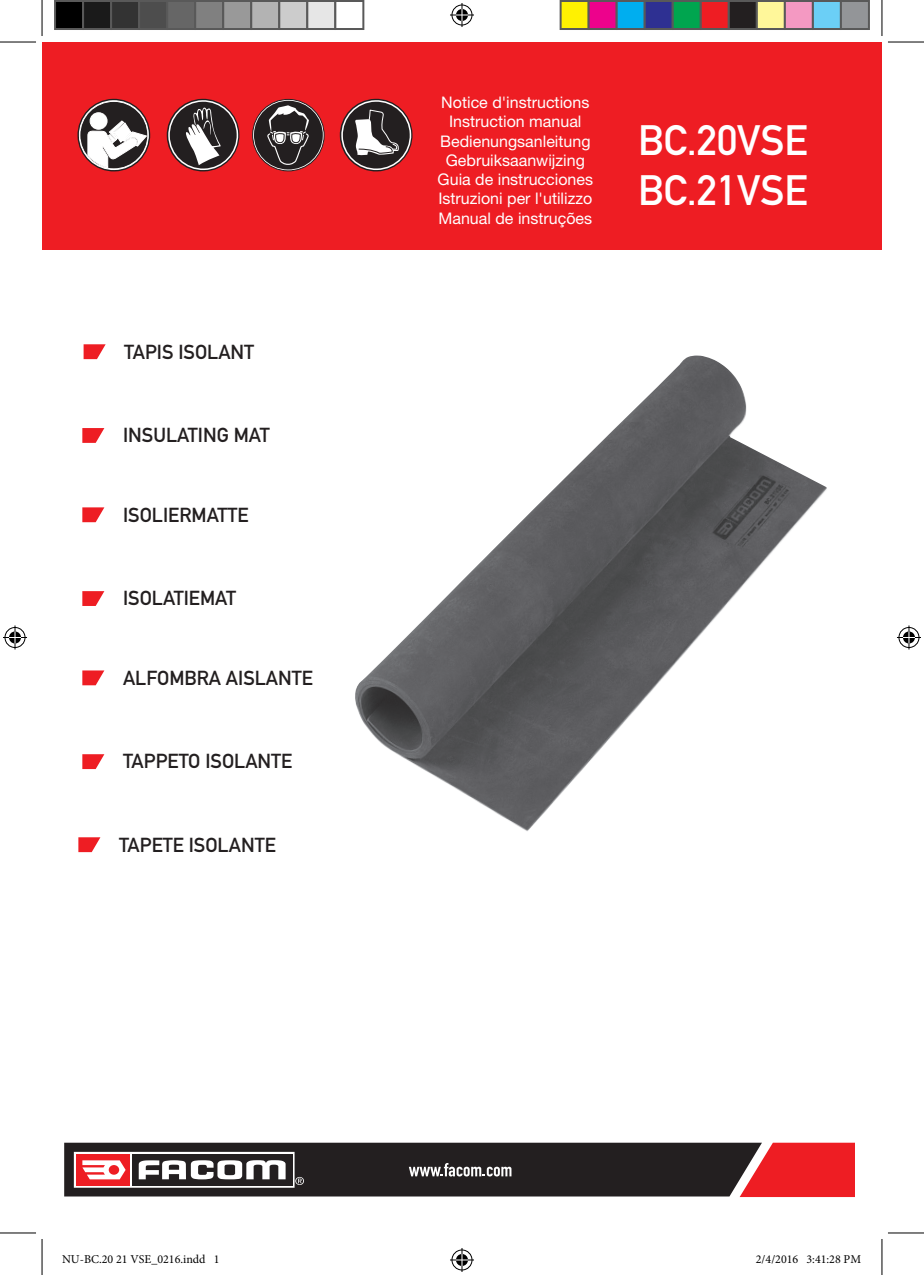
<style>
.page{position:relative;width:924px;height:1275px;background:#fff}
.page>*{position:absolute;margin:0;border:0;box-sizing:border-box;transform-origin:0 0}
.t1{font:41.8px/50.2px "DIN Mittelschrift Std";color:#fff}
.t2{font:20px "DIN Mittelschrift Std";color:#231f20}
.t3{font:16px/19.2px "Helvetica Neue LT Std";color:#fff;text-align:center}
.t4{font:12px "Minion Pro";color:#000}
</style>
<div class="page">
<img style="left:355px;top:355px;width:472px;height:476px">
<div style="left:42px;top:42px;width:839px;height:207px;background:#ee1d23"></div>
<svg style="left:84px;top:344px;width:22px;height:15px"></svg>
<svg style="left:77px;top:98px;width:74px;height:74px"></svg>
<svg style="left:79px;top:101px;width:69px;height:68px;background:#9e7e7f"></svg>
<svg style="left:82px;top:428px;width:22px;height:15px"></svg>
<svg style="left:82px;top:507px;width:22px;height:15px"></svg>
<svg style="left:82px;top:591px;width:22px;height:15px"></svg>
<svg style="left:82px;top:670px;width:22px;height:15px"></svg>
<svg style="left:82px;top:754px;width:22px;height:15px"></svg>
<svg style="left:78px;top:837px;width:22px;height:15px"></svg>
<svg style="left:166px;top:98px;width:74px;height:74px"></svg>
<svg style="left:168px;top:100px;width:70px;height:70px;background:#3c393a"></svg>
<div style="left:168px;top:100px;width:70px;height:71px;border:2px solid #fff;border-radius:50%"></div>
<svg style="left:184px;top:107px;width:37px;height:58px;background:#737171"></svg>
<svg style="left:252px;top:99px;width:72px;height:72px"></svg>
<div style="left:252px;top:99px;width:73px;height:73px;border:1px solid #231f20;border-radius:50%"></div>
<div style="left:253px;top:100px;width:70px;height:70px;background:#231f20;border-radius:50%"></div>
<svg style="left:267px;top:105px;width:42px;height:60px"></svg>
<svg style="left:339px;top:98px;width:74px;height:74px"></svg>
<svg style="left:341px;top:100px;width:70px;height:70px;background:#3c393a"></svg>
<div style="left:340px;top:100px;width:71px;height:71px;border:2px solid #fff;border-radius:50%"></div>
<svg style="left:355px;top:109px;width:44px;height:46px;background:#787576"></svg>
<hr style="left:0;top:42px;width:36px;height:1px;background:#000">
<hr style="left:887px;top:42px;width:36px;height:1px;background:#000">
<hr style="left:0;top:1232px;width:36px;height:1px;background:#000">
<hr style="left:887px;top:1232px;width:36px;height:1px;background:#000">
<hr style="left:42px;top:0;width:1px;height:36px;background:#000">
<hr style="left:42px;top:1239px;width:1px;height:36px;background:#000">
<hr style="left:881px;top:0;width:1px;height:36px;background:#000">
<hr style="left:881px;top:1239px;width:1px;height:36px;background:#000">
<svg style="left:450px;top:3px;width:24px;height:24px"></svg>
<svg style="left:3px;top:625px;width:24px;height:24px"></svg>
<svg style="left:897px;top:625px;width:23px;height:24px"></svg>
<div style="left:55px;top:1px;width:28px;height:28px;background:#000"></div>
<div style="left:54px;top:0;width:30px;height:30px;border:2px solid #595959"></div>
<div style="left:83px;top:1px;width:28px;height:28px;background:#1a1a1a"></div>
<div style="left:82px;top:0;width:30px;height:30px;border:2px solid #595959"></div>
<div style="left:111px;top:1px;width:28px;height:28px;background:#333"></div>
<div style="left:110px;top:0;width:30px;height:30px;border:2px solid #595959"></div>
<div style="left:139px;top:1px;width:28px;height:28px;background:#4d4d4d"></div>
<div style="left:138px;top:0;width:30px;height:30px;border:2px solid #595959"></div>
<div style="left:167px;top:1px;width:28px;height:28px;background:#666"></div>
<div style="left:166px;top:0;width:30px;height:30px;border:2px solid #595959"></div>
<div style="left:195px;top:1px;width:28px;height:28px;background:#808080"></div>
<div style="left:194px;top:0;width:30px;height:30px;border:2px solid #595959"></div>
<div style="left:223px;top:1px;width:28px;height:28px;background:#999"></div>
<div style="left:222px;top:0;width:30px;height:30px;border:2px solid #595959"></div>
<div style="left:251px;top:1px;width:28px;height:28px;background:#b3b3b3"></div>
<div style="left:250px;top:0;width:30px;height:30px;border:2px solid #595959"></div>
<div style="left:279px;top:1px;width:28px;height:28px;background:#ccc"></div>
<div style="left:278px;top:0;width:30px;height:30px;border:2px solid #595959"></div>
<div style="left:307px;top:1px;width:28px;height:28px;background:#e6e6e6"></div>
<div style="left:306px;top:0;width:30px;height:30px;border:2px solid #595959"></div>
<div style="left:334px;top:0;width:30px;height:30px;border:2px solid #595959"></div>
<div style="left:560px;top:1px;width:28px;height:28px;background:#fff101"></div>
<div style="left:559px;top:0;width:30px;height:30px;border:2px solid #595959"></div>
<div style="left:588px;top:1px;width:28px;height:28px;background:#ed028c"></div>
<div style="left:587px;top:0;width:30px;height:30px;border:2px solid #595959"></div>
<div style="left:616px;top:1px;width:28px;height:28px;background:#00aeef"></div>
<div style="left:615px;top:0;width:30px;height:30px;border:2px solid #595959"></div>
<div style="left:644px;top:1px;width:28px;height:28px;background:#2e3092"></div>
<div style="left:643px;top:0;width:30px;height:30px;border:2px solid #595959"></div>
<div style="left:672px;top:1px;width:28px;height:28px;background:#00a54f"></div>
<div style="left:671px;top:0;width:30px;height:30px;border:2px solid #595959"></div>
<div style="left:700px;top:1px;width:28px;height:28px;background:#ee1d23"></div>
<div style="left:699px;top:0;width:30px;height:30px;border:2px solid #595959"></div>
<div style="left:728px;top:1px;width:28px;height:28px;background:#231f20"></div>
<div style="left:727px;top:0;width:30px;height:30px;border:2px solid #595959"></div>
<div style="left:756px;top:1px;width:28px;height:28px;background:#fff79a"></div>
<div style="left:755px;top:0;width:30px;height:30px;border:2px solid #595959"></div>
<div style="left:784px;top:1px;width:28px;height:28px;background:#f499c2"></div>
<div style="left:783px;top:0;width:30px;height:30px;border:2px solid #595959"></div>
<div style="left:812px;top:1px;width:28px;height:28px;background:#6bcff6"></div>
<div style="left:811px;top:0;width:30px;height:30px;border:2px solid #595959"></div>
<div style="left:840px;top:1px;width:28px;height:28px;background:#939598"></div>
<div style="left:839px;top:0;width:30px;height:30px;border:2px solid #595959"></div>
<svg style="left:64px;top:1142px;width:791px;height:130px"></svg>
<p class="t2" style="left:124px;top:340px;width:131px">TAPIS ISOLANT</p>
<p class="t2" style="left:123px;top:423px;width:148px">INSULATING MAT</p>
<p class="t2" style="left:123px;top:503px;width:127px">ISOLIERMATTE</p>
<p class="t2" style="left:123px;top:586px;width:114px">ISOLATIEMAT</p>
<p class="t2" style="left:123px;top:666px;width:191px">ALFOMBRA AISLANTE</p>
<p class="t2" style="left:123px;top:749px;width:171px">TAPPETO ISOLANTE</p>
<p class="t2" style="left:119px;top:832px;width:158px">TAPETE ISOLANTE</p>
<p class="t3" style="left:437px;top:93px;width:157px">Notice d'instructions<br>Instruction manual<br>Bedienungsanleitung<br>Gebruiksaanwijzing<br>Guia de instrucciones<br>Istruzioni per l'utilizzo<br>Manual de instruções</p>
<h1 class="t1" style="left:637px;top:116px;width:171px">BC.20VSE<br>BC.21VSE</h1>
<p class="t4" style="left:62px;top:1251px;width:159px">NU-BC.20 21 VSE_0216.indd 1</p>
<p class="t4" style="left:755px;top:1251px;width:107px">2/4/2016 3:41:28 PM</p>
</div>
